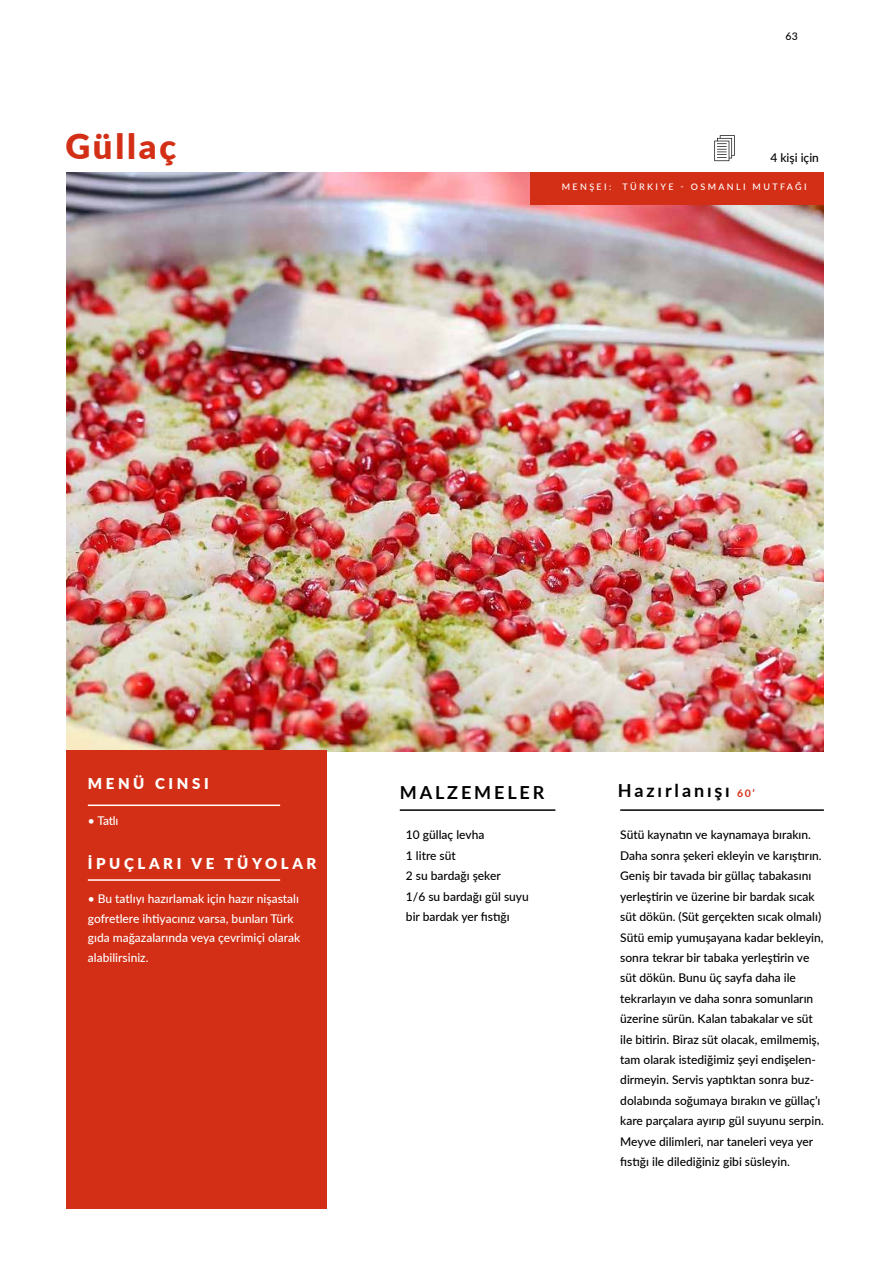
<style>
.page{position:relative;width:893px;height:1263px;background:#fff}
.page>*{position:absolute;margin:0;border:0;box-sizing:border-box;transform-origin:0 0}
.t1{font:900 34.5px "Lato";letter-spacing:.08em;color:#d32f16}
.t2{font:700 18px "Lato";letter-spacing:.16em;color:#000}
.t3{font:900 15px "Lato";letter-spacing:.24em;color:#fffffd}
.t4{font:500 12px/20.4px "Lato";color:#000}
.t5{font:500 12px/19.5px "Lato";color:#fff}
.t6{font:500 10.5px "Lato";color:#000}
.t7{font:500 9px "Lato";letter-spacing:.26em;color:#fff}
.s1{font-size:10.5px;color:#d32f16}
</style>
<div class="page">
<img style="left:67px;top:173px;width:757px;height:578px">
<div style="left:531px;top:172px;width:293px;height:33px;background:#d32f16"></div>
<div style="left:67px;top:750px;width:260px;height:459px;background:#d32f16"></div>
<hr style="left:400px;top:809px;width:155px;height:2px;background:#000">
<hr style="left:620px;top:809px;width:204px;height:2px;background:#000">
<hr style="left:88px;top:804px;width:192px;height:2px;background:#fff">
<hr style="left:88px;top:879px;width:192px;height:2px;background:#fff">
<svg style="left:714px;top:135px;width:21px;height:26px"></svg>
<h1 class="t1" style="left:66px;top:121px;width:112px">Güllaç</h1>
<p class="t6" style="left:786px;top:28px;width:14px">63</p>
<p class="t4" style="left:770px;top:147px;width:50px">4 kişi için</p>
<p class="t7" style="left:562px;top:180px;width:51px">MENŞEI:</p>
<p class="t7" style="left:623px;top:180px;width:186px">TÜRKIYE - OSMANLI MUTFAĞI</p>
<p class="t3" style="left:88px;top:772px;width:122px">MENÜ CINSI</p>
<p class="t5" style="left:88px;top:810px;width:32px">• Tatlı</p>
<p class="t3" style="left:88px;top:852px;width:230px">İPUÇLARI VE TÜYOLAR</p>
<p class="t5" style="left:88px;top:888px;width:214px">• Bu tatlıyı hazırlamak için hazır nişastalı gofretlere ihtiyacınız varsa, bunları Türk gıda mağazalarında veya çevrimiçi olarak alabilirsiniz.</p>
<h2 class="t2" style="left:400px;top:779px;width:146px">MALZEMELER</h2>
<h2 class="t2" style="left:618px;top:777px;width:138px">Hazırlanışı <span class="s1">60’</span></h2>
<p class="t4" style="left:620px;top:824px;width:205px">Sütü kaynatın ve kaynamaya bırakın.<br>Daha sonra şekeri ekleyin ve karıştırın.<br>Geniş bir tavada bir güllaç tabakasını yerleştirin ve üzerine bir bardak sıcak süt dökün. (Süt gerçekten sıcak olmalı)<br>Sütü emip yumuşayana kadar bekleyin, sonra tekrar bir tabaka yerleştirin ve süt dökün. Bunu üç sayfa daha ile tekrarlayın ve daha sonra somunların üzerine sürün. Kalan tabakalar ve süt ile bitirin. Biraz süt olacak, emilmemiş, tam olarak istediğimiz şeyi endişelen&shy;dirmeyin. Servis yaptıktan sonra buz&shy;dolabında soğumaya bırakın ve güllaç’ı kare parçalara ayırıp gül suyunu serpin.<br>Meyve dilimleri, nar taneleri veya yer fıstığı ile dilediğiniz gibi süsleyin.</p>
<p class="t4" style="left:406px;top:824px;width:124px">10 güllaç levha<br>1 litre süt<br>2 su bardağı şeker<br>1/6 su bardağı gül suyu bir bardak yer fıstığı</p>
</div>
